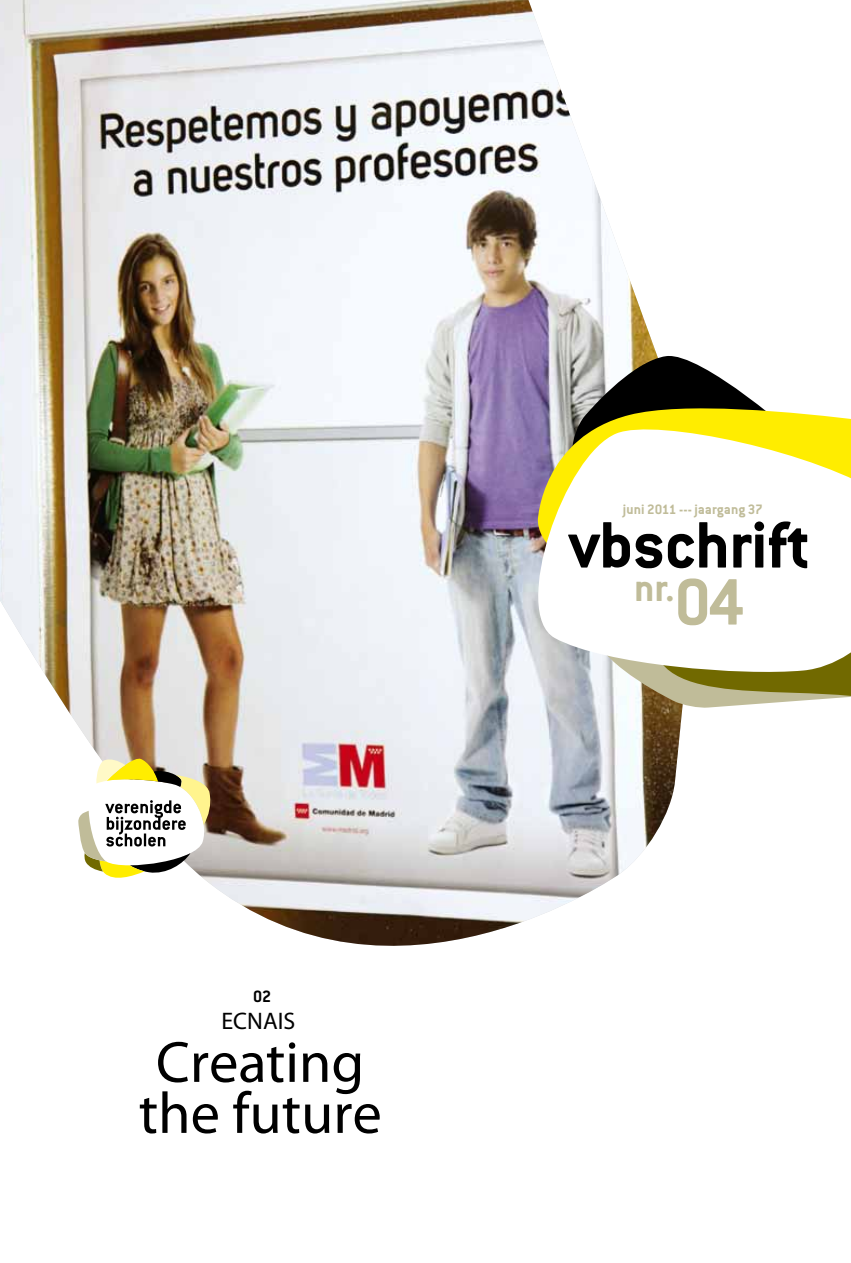
<style>
.page{position:relative;width:851px;height:1263px;background:#fff}
.page>*{position:absolute;margin:0;border:0;box-sizing:border-box;transform-origin:0 0}
.t1{font:700 72px "Conduit ITC";letter-spacing:-.01em;color:#000}
.t2{font:58.5px/51px "Dolly";color:#000}
.t3{font:700 42px "Conduit ITC";color:#c0bc99}
.t4{font:24px "Dolly";color:#000}
.t5{font:700 18px "Conduit ITC";color:#000}
.t6{font:700 15px "Conduit ITC";color:#c0bc99}
.s1{font-size:72px}
</style>
<div class="page">
<img style="left:0;top:0;width:683px;height:946px">
<svg style="left:584px;top:676px;width:47px;height:32px"></svg>
<svg style="left:572px;top:352px;width:181px;height:49px"></svg>
<svg style="left:631px;top:676px;width:219px;height:34px"></svg>
<svg style="left:537px;top:401px;width:296px;height:16px"></svg>
<svg style="left:510px;top:417px;width:340px;height:259px"></svg>
<svg style="left:78px;top:757px;width:133px;height:125px"></svg>
<p class="t5" style="left:253px;top:986px;width:20px">02</p>
<h3 class="t4" style="left:221px;top:1007px;width:75px">ECNAIS</h3>
<h2 class="t2" style="left:139px;top:1036px;width:244px">Creating the future</h2>
<p class="t6" style="left:622px;top:500px;width:141px">juni 2011 --- jaargang 37</p>
<h1 class="t1" style="left:568px;top:503px;width:243px">vbschrift</h1>
<h3 class="t3" style="left:634px;top:563px;width:112px">nr.<span class="s1">04</span></h3>
</div>
